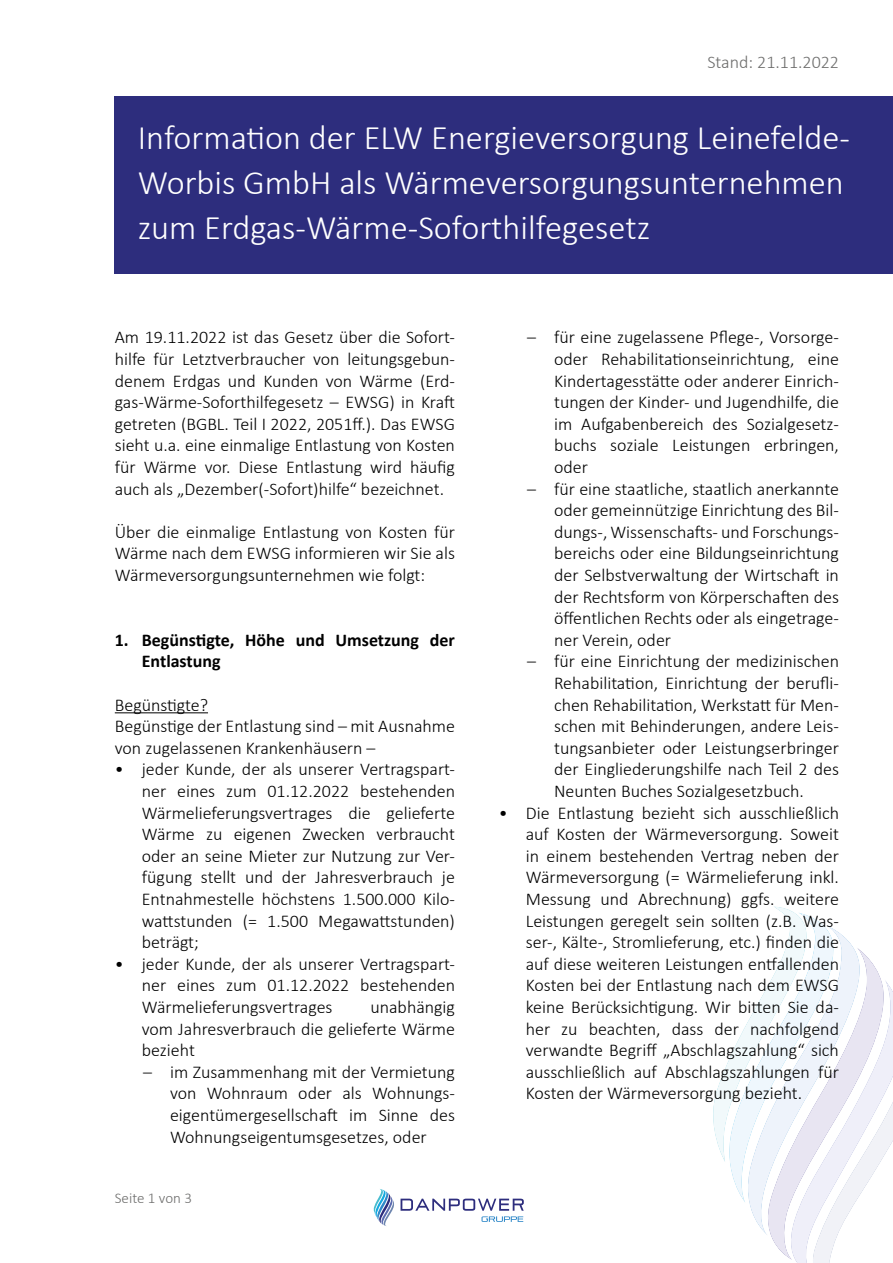
<style>
.page{position:relative;width:893px;height:1263px;background:#fff}
.page>*{position:absolute;margin:0;border:0;box-sizing:border-box;transform-origin:0 0}
.t1{font:300 34.5px/45px "Calibri";color:#fff}
.t2{font:300 18px/21.6px "Calibri";color:#000;text-align:justify}
.t3{font:700 18px/21.6px "Calibri";color:#000}
.t4{font:300 18px "Calibri";color:#6d6d6c}
.t5{font:300 15px "Calibri";color:#6d6d6c}
</style>
<div class="page">
<svg style="left:713px;top:906px;width:180px;height:357px"></svg>
<svg style="left:401px;top:1198px;width:123px;height:24px"></svg>
<svg style="left:373px;top:1189px;width:21px;height:37px"></svg>
<hr style="left:115px;top:712px;width:93px;height:1px;background:#000">
<div style="left:115px;top:96px;width:778px;height:178px;background:#2d2d7d"></div>
<p class="t4" style="left:707px;top:50px;width:133px">Stand: 21.11.2022</p>
<h1 class="t1" style="left:138px;top:114px;width:714px">Information der ELW Energieversorgung Leinefelde-<br>Worbis GmbH als Wärmeversorgungsunternehmen zum Erdgas-Wärme-Soforthilfegesetz</h1>
<p class="t2" style="left:115px;top:326px;width:342px">Am 19.11.2022 ist das Gesetz über die Sofort&shy;hilfe für Letztverbraucher von leitungsgebun&shy;denem Erdgas und Kunden von Wärme (Erd&shy;gas-Wärme-Soforthilfegesetz – EWSG) in Kraft getreten (BGBL. Teil I 2022, 2051ff.). Das EWSG sieht u.a. eine einmalige Entlastung von Kosten für Wärme vor. Diese Entlastung wird häufig auch als „Dezember(-Sofort)hilfe“ bezeichnet.</p>
<p class="t2" style="left:115px;top:521px;width:342px">Über die einmalige Entlastung von Kosten für Wärme nach dem EWSG informieren wir Sie als Wärmeversorgungsunternehmen wie folgt:</p>
<p class="t3" style="left:142px;top:629px;width:315px;text-indent:-27px">1. Begünstigte, Höhe und Umsetzung der<br>Entlastung</p>
<p class="t2" style="left:115px;top:694px;width:342px;text-align:left">Begünstigte?<br>Begünstige der Entlastung sind – mit Ausnahme von zugelassenen Krankenhäusern –</p>
<p class="t2" style="left:142px;top:758px;width:315px;text-indent:-27px">• jeder Kunde, der als unserer Vertragspart&shy;ner eines zum 01.12.2022 bestehenden Wärmelieferungsvertrages die gelieferte Wärme zu eigenen Zwecken verbraucht oder an seine Mieter zur Nutzung zur Ver&shy;fügung stellt und der Jahresverbrauch je Entnahmestelle höchstens 1.500.000 Kilo&shy;wattstunden (= 1.500 Megawattstunden) beträgt;</p>
<p class="t2" style="left:142px;top:953px;width:315px;text-indent:-27px">• jeder Kunde, der als unserer Vertragspart&shy;ner eines zum 01.12.2022 bestehenden Wärmelieferungsvertrages</p>
<p class="t2" style="left:142px;top:996px;width:315px;text-indent:229px">unabhängig vom Jahresverbrauch die gelieferte Wärme bezieht</p>
<p class="t2" style="left:170px;top:1061px;width:286px;text-indent:-27px">– im Zusammenhang mit der Vermietung von Wohnraum oder als Wohnungs&shy;eigentümergesellschaft im Sinne des Wohnungseigentumsgesetzes, oder</p>
<p class="t5" style="left:115px;top:1189px;width:79px">Seite 1 von 3</p>
<p class="t2" style="left:554px;top:326px;width:286px;text-indent:-27px">– für eine zugelassene Pflege-, Vorsorge&shy;oder Rehabilitationseinrichtung, eine Kindertagesstätte oder anderer Einrich&shy;tungen der Kinder- und Jugendhilfe, die im Aufgabenbereich des Sozialgesetz&shy;buchs soziale Leistungen erbringen, oder</p>
<p class="t2" style="left:554px;top:478px;width:286px;text-indent:-27px">– für eine staatliche, staatlich anerkannte oder gemeinnützige Einrichtung des Bil&shy;dungs-, Wissenschafts- und Forschungs&shy;bereichs oder eine Bildungseinrichtung der Selbstverwaltung der Wirtschaft in der Rechtsform von Körperschaften des öffentlichen Rechts oder als eingetrage&shy;ner Verein, oder</p>
<p class="t2" style="left:554px;top:650px;width:286px;text-indent:-27px">– für eine Einrichtung der medizinischen Rehabilitation, Einrichtung der berufli&shy;chen Rehabilitation, Werkstatt für Men&shy;schen mit Behinderungen, andere Leis&shy;tungsanbieter oder Leistungserbringer der Eingliederungshilfe nach Teil 2 des Neunten Buches Sozialgesetzbuch.</p>
<p class="t2" style="left:526px;top:802px;width:315px;text-indent:-27px">• Die Entlastung bezieht sich ausschließlich auf Kosten der Wärmeversorgung. Soweit in einem bestehenden Vertrag neben der Wärmeversorgung (= Wärmelieferung inkl.<br>Messung und Abrechnung) ggfs. weitere Leistungen geregelt sein sollten (z.B. Was&shy;ser-, Kälte-, Stromlieferung, etc.) finden die auf diese weiteren Leistungen entfallenden Kosten bei der Entlastung nach dem EWSG keine Berücksichtigung. Wir bitten Sie da&shy;her zu beachten, dass der nachfolgend verwandte Begriff „Abschlagszahlung“ sich ausschließlich auf Abschlagszahlungen für Kosten der Wärmeversorgung bezieht.</p>
</div>
